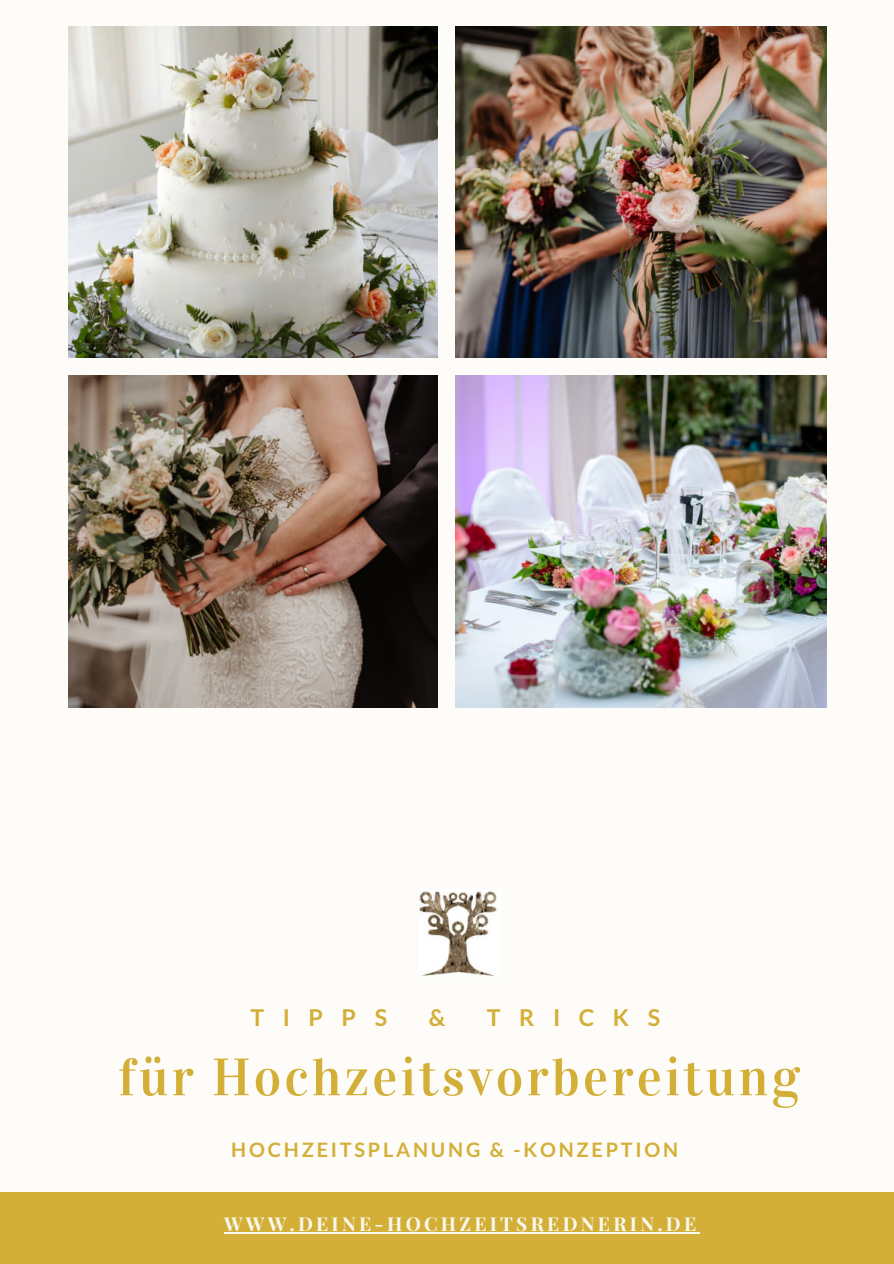
<style>
.page{position:relative;width:894px;height:1264px;background:#fff}
.page>*{position:absolute;margin:0;border:0;box-sizing:border-box;transform-origin:0 0}
.t1{font:52.5px "Vidaloka";letter-spacing:.06em;color:#d4af37}
.t2{font:700 23.25px "Lato";letter-spacing:.8em;color:#d4af37}
.t3{font:700 19.8px "Lato";letter-spacing:.14em;color:#d4af37}
.t4{font:700 19.2px "Playfair Display";letter-spacing:.17em;color:#f9f9ef}
</style>
<div class="page">
<div style="left:0;top:0;width:893px;height:1263px;background:#fdfcf9"></div>
<div style="left:0;top:1191px;width:893px;height:72px;background:#d4af37"></div>
<hr style="left:224px;top:1231px;width:475px;height:2px;background:#f9f9ef">
<img style="left:419px;top:891px;width:78px;height:85px">
<img style="left:68px;top:27px;width:369px;height:331px">
<img style="left:455px;top:27px;width:371px;height:331px">
<img style="left:68px;top:376px;width:369px;height:331px">
<img style="left:455px;top:376px;width:371px;height:331px">
<p class="t2" style="left:250px;top:1003px;width:138px">TIPPS</p>
<p class="t2" style="left:428px;top:1003px;width:18px">&amp;</p>
<p class="t2" style="left:487px;top:1003px;width:175px">TRICKS</p>
<h1 class="t1" style="left:118px;top:1045px;width:683px">für Hochzeitsvorbereitung</h1>
<p class="t3" style="left:231px;top:1137px;width:448px">HOCHZEITSPLANUNG &amp; -KONZEPTION</p>
<p class="t4" style="left:224px;top:1208px;width:473px">WWW.DEINE-HOCHZEITSREDNERIN.DE</p>
</div>
